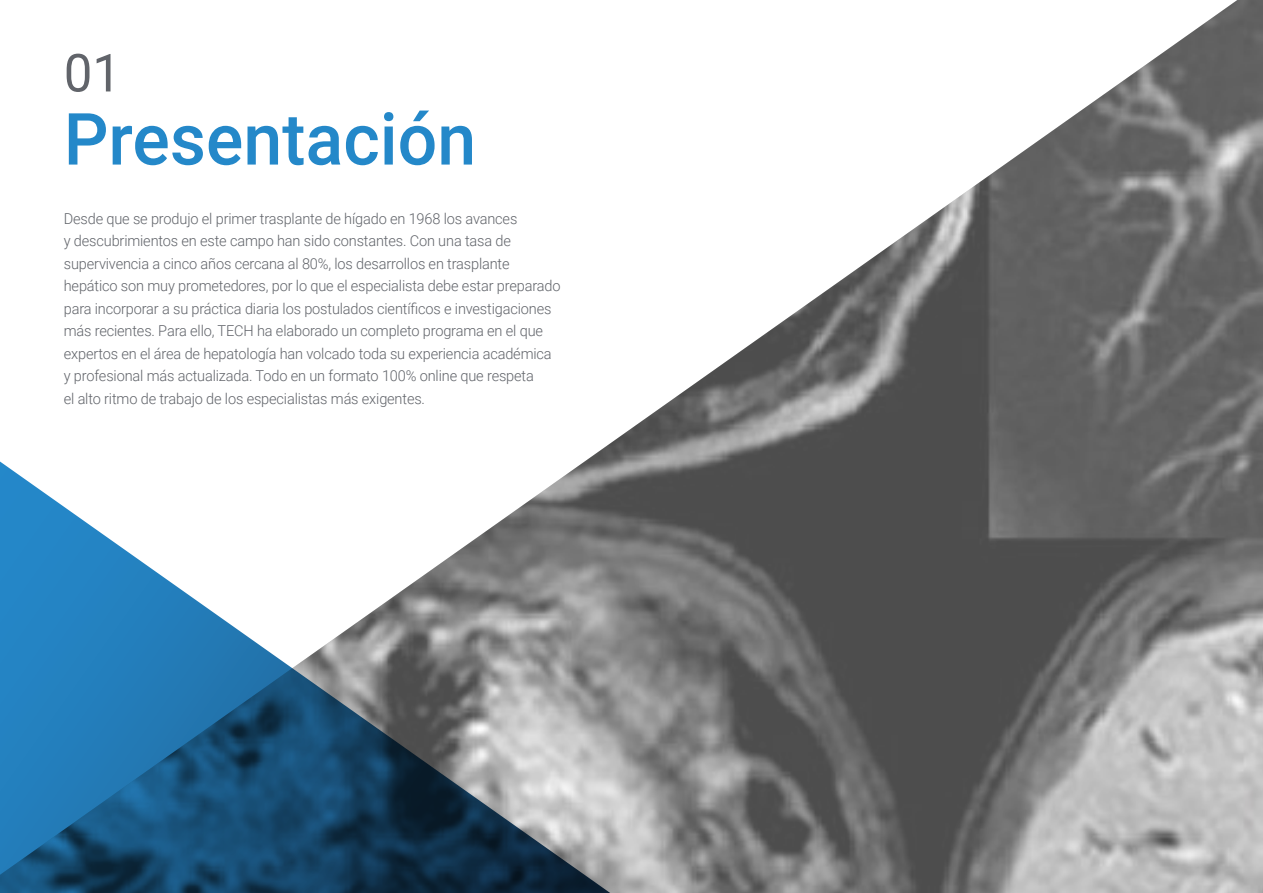
<style>
.page{position:relative;width:1263px;height:893px;background:#fff}
.page>*{position:absolute;margin:0;border:0;box-sizing:border-box;transform-origin:0 0}
.t1{font:500 72px "Roboto";color:#2488c9}
.t2{font:52.5px "Roboto";color:#61646a}
.t3{font:300 15px/22.5px "Roboto";letter-spacing:-.01em;color:#61646a}
</style>
<div class="page">
<img style="left:606px;top:0;width:657px;height:893px">
<svg style="left:0;top:446px;width:640px;height:447px"></svg>
<h2 class="t2" style="left:64px;top:36px;width:59px">01</h2>
<h1 class="t1" style="left:64px;top:89px;width:414px">Presentación</h1>
<p class="t3" style="left:64px;top:207px;width:498px">Desde que se produjo el primer trasplante de hígado en 1968 los avances<br>y descubrimientos en este campo han sido constantes. Con una tasa de supervivencia a cinco años cercana al 80%, los desarrollos en trasplante hepático son muy prometedores, por lo que el especialista debe estar preparado para incorporar a su práctica diaria los postulados científicos e investigaciones más recientes. Para ello, TECH ha elaborado un completo programa en el que expertos en el área de hepatología han volcado toda su experiencia académica y profesional más actualizada. Todo en un formato 100% online que respeta<br>el alto ritmo de trabajo de los especialistas más exigentes.</p>
</div>
